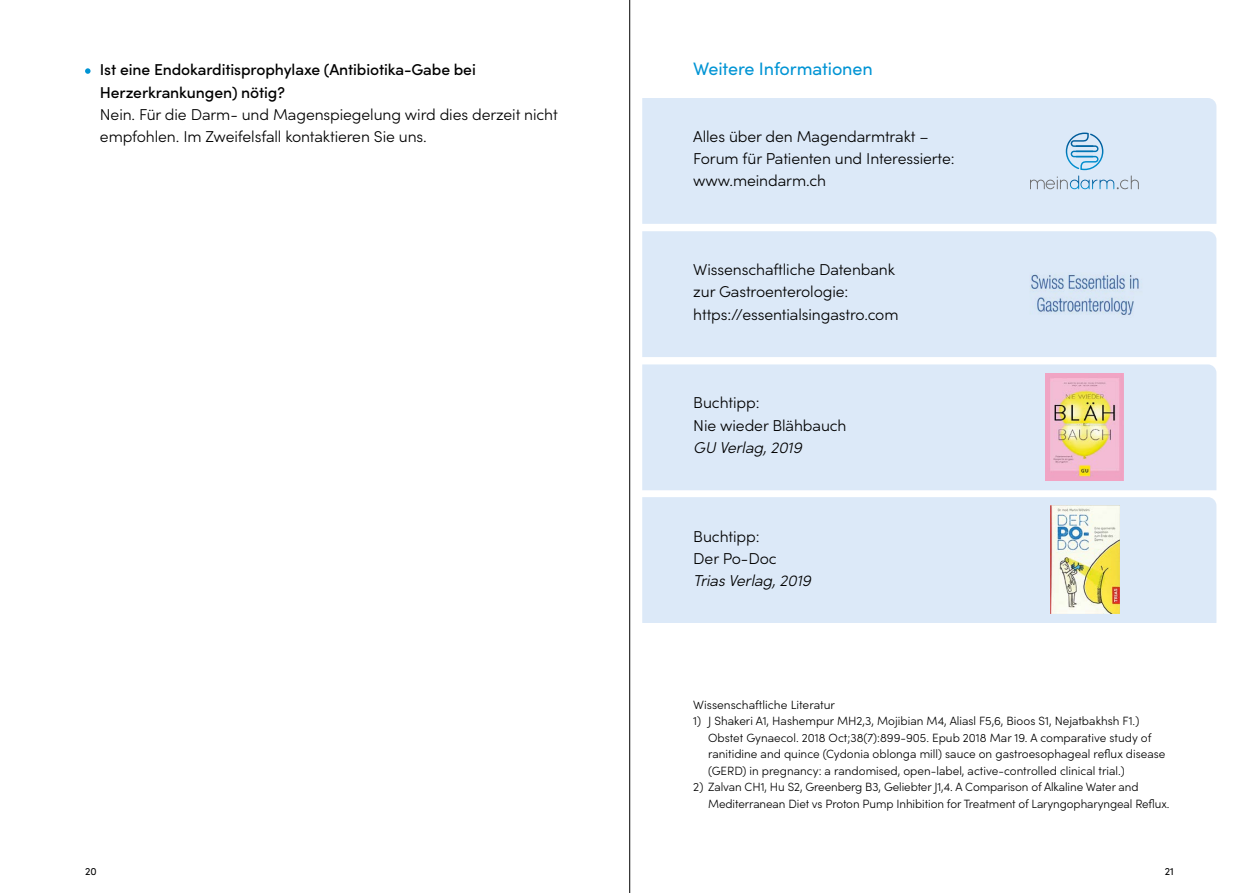
<style>
.page{position:relative;width:1259px;height:893px;background:#fff}
.page>*{position:absolute;margin:0;border:0;box-sizing:border-box;transform-origin:0 0}
.t1{font:18px "Sofia Pro";letter-spacing:-.005em;color:#0094d4}
.t2{font:300 15.75px/22.2px "Sofia Pro";letter-spacing:-.005em;color:#000}
.t3{font:500 15.75px/22.2px "Sofia Pro";letter-spacing:-.005em;color:#000}
.t4{font:italic 300 15.75px "Sofia Pro";letter-spacing:-.005em;color:#000}
.t5{font:300 12px/16.5px "Sofia Pro";color:#000}
.t6{font:10.5px "Sofia Pro";color:#000}
</style>
<div class="page">
<hr style="left:629px;top:0;width:1px;height:893px;background:#000">
<svg style="left:85px;top:68px;width:6px;height:6px"></svg>
<div style="left:642px;top:98px;width:574px;height:126px;background:#dce9f8"></div>
<div style="left:642px;top:364px;width:574px;height:126px;background:#dce9f8"></div>
<div style="left:642px;top:497px;width:574px;height:126px;background:#dce9f8"></div>
<div style="left:642px;top:231px;width:574px;height:126px;background:#dce9f8"></div>
<svg style="left:1030px;top:133px;width:108px;height:56px;background:#c7dcef"></svg>
<img style="left:1023px;top:272px;width:123px;height:46px">
<img style="left:1045px;top:373px;width:78px;height:108px">
<img style="left:1050px;top:506px;width:69px;height:107px">
<h2 class="t3" style="left:100px;top:58px;width:377px">Ist eine Endokarditisprophylaxe (Antibiotika-Gabe bei<br>Herzerkrankungen) nötig?</h2>
<h2 class="t2" style="left:100px;top:102px;width:459px">Nein. Für die Darm- und Magenspiegelung wird dies derzeit nicht empfohlen. Im Zweifelsfall kontaktieren Sie uns.</h2>
<h1 class="t1" style="left:693px;top:56px;width:181px">Weitere Informationen</h1>
<h2 class="t2" style="left:693px;top:124px;width:263px">Alles über den Magendarmtrakt –<br>Forum für Patienten und Interessierte: www.meindarm.ch</h2>
<h2 class="t2" style="left:693px;top:258px;width:207px">Wissenschaftliche Datenbank zur Gastroenterologie: https://essentialsingastro.com</h2>
<h2 class="t2" style="left:693px;top:391px;width:155px">Buchtipp:<br>Nie wieder Blähbauch</h2>
<h2 class="t4" style="left:693px;top:436px;width:110px">GU Verlag, 2019</h2>
<h2 class="t2" style="left:693px;top:524px;width:85px">Buchtipp:<br>Der Po-Doc</h2>
<h2 class="t4" style="left:693px;top:569px;width:119px">Trias Verlag, 2019</h2>
<p class="t5" style="left:693px;top:696px;width:143px">Wissenschaftliche Literatur</p>
<p class="t5" style="left:708px;top:712px;width:459px;text-indent:-15px">1) J Shakeri A1, Hashempur MH2,3, Mojibian M4, Aliasl F5,6, Bioos S1, Nejatbakhsh F1.)<br>Obstet Gynaecol. 2018 Oct;38(7):899-905. Epub 2018 Mar 19. A comparative study of ranitidine and quince (Cydonia oblonga mill) sauce on gastroesophageal reflux disease (GERD) in pregnancy: a randomised, open-label, active-controlled clinical trial.)</p>
<p class="t5" style="left:708px;top:778px;width:463px;text-indent:-15px">2) Zalvan CH1, Hu S2, Greenberg B3, Geliebter J1,4. A Comparison of Alkaline Water and<br>Mediterranean Diet vs Proton Pump Inhibition for Treatment of Laryngopharyngeal Reflux.</p>
<p class="t6" style="left:85px;top:863px;width:13px">20</p>
<p class="t6" style="left:1165px;top:863px;width:11px">21</p>
</div>
